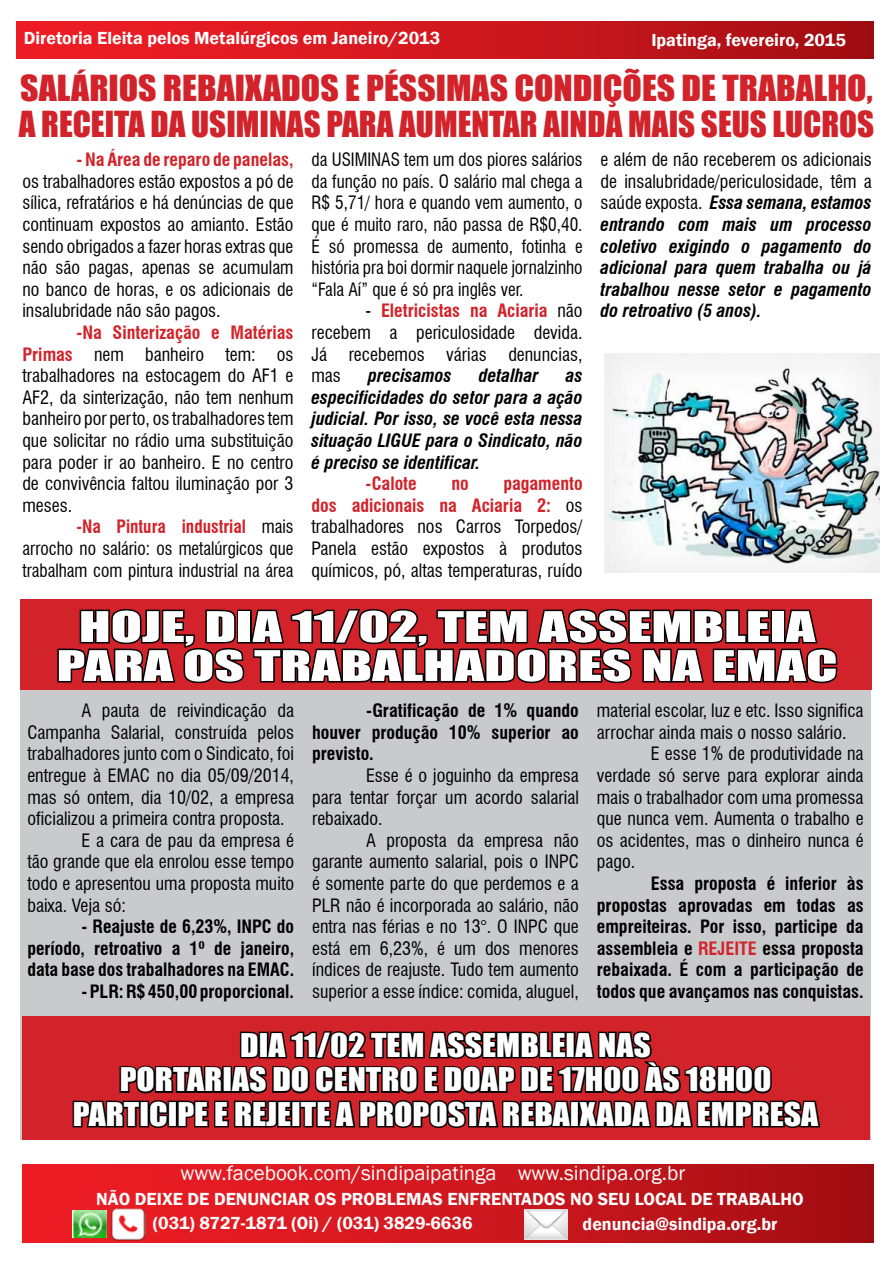
<style>
.page{position:relative;width:893px;height:1263px;background:#fff}
.page>*{position:absolute;margin:0;border:0;box-sizing:border-box;transform-origin:0 0}
.t1{font:39px "Impact";color:#fff;scale:1.47 1}
.t2{font:33px/36px "Impact";color:#d2232a;scale:1.08 1}
.t3{font:30px "Impact";color:#fff;scale:1.12 1}
.t4{font:21px "Franklin Gothic";color:#fff}
.t5{font:condensed 18px/21.6px "Swiss 721 BT";color:#000;text-align:justify}
.t6{font:condensed 18px/21.6px "Swiss 721 BT";color:#000;text-align:justify;scale:.96 1}
.t7{font:italic 700 condensed 18px/21.6px "Swiss 721 BT";color:#000;text-align:justify}
.t8{font:700 condensed 18px/21.6px "Swiss 721 BT";color:#000;text-align:justify}
.t9{font:600 18px/24.3px "Franklin Gothic";color:#fff}
.t10{font:700 condensed 18px "Swiss 721 BT";color:#d2232a}
.s1{font-weight:700;color:#d2232a}
.s2{font-weight:400;font-style:normal}
.s3{color:#d2232a}
</style>
<div class="page">
<div style="left:20px;top:599px;width:851px;height:541px;background:#c9cacc"></div>
<div style="left:16px;top:21px;width:857px;height:38px;background:linear-gradient(to right,#f51f27,#a60f14)"></div>
<div style="left:22px;top:1164px;width:851px;height:78px;background:linear-gradient(to right,#f52028,#a60f14)"></div>
<img style="left:525px;top:1209px;width:43px;height:30px">
<img style="left:111px;top:1206px;width:34px;height:34px">
<img style="left:73px;top:1210px;width:34px;height:27px">
<div style="left:23px;top:1016px;width:847px;height:124px;background:#d2232a"></div>
<svg style="left:72px;top:1031px;width:749px;height:97px"></svg>
<img style="left:604px;top:354px;width:276px;height:219px">
<div style="left:20px;top:600px;width:852px;height:90px;background:#d2232a"></div>
<svg style="left:56px;top:599px;width:783px;height:85px"></svg>
<p class="t9" style="left:24px;top:26px;width:418px">Diretoria Eleita pelos Metalúrgicos em Janeiro/2013</p>
<p class="t9" style="left:651px;top:28px;width:196px">Ipatinga, fevereiro, 2015</p>
<h2 class="t2" style="left:19px;top:69px;width:794px">SALÁRIOS REBAIXADOS E PÉSSIMAS CONDIÇÕES DE TRABALHO,<br>A RECEITA DA USIMINAS PARA AUMENTAR AINDA MAIS SEUS LUCROS</h2>
<p class="t10" style="left:76px;top:149px;width:219px">- Na Área de reparo de panelas,</p>
<p class="t5" style="left:22px;top:170px;width:273px">os trabalhadores estão expostos a pó de sílica, refratários e há denúncias de que continuam expostos ao amianto. Estão sendo obrigados a fazer horas extras que não são pagas, apenas se acumulam no banco de horas, e os adicionais de insalubridade não são pagos.</p>
<p class="t5" style="left:22px;top:322px;width:273px;text-indent:54px"><span class="s1">-Na Sinterização e Matérias Primas</span> nem banheiro tem: os trabalhadores na estocagem do AF1 e AF2, da sinterização, não tem nenhum banheiro por perto, os trabalhadores tem que solicitar no rádio uma substituição para poder ir ao banheiro. E no centro de convivência faltou iluminação por 3 meses.</p>
<p class="t6" style="left:22px;top:516px;width:284px;text-indent:54px"><span class="s1">-Na Pintura industrial</span> mais arrocho no salário: os metalúrgicos que trabalham com pintura industrial na área</p>
<p class="t6" style="left:312px;top:149px;width:284px">da USIMINAS tem um dos piores salários da função no país. O salário mal chega a R$ 5,71/ hora e quando vem aumento, o que é muito raro, não passa de R$0,40.<br>É só promessa de aumento, fotinha e história pra boi dormir naquele jornalzinho “Fala Aí” que é só pra inglês ver.</p>
<p class="t6" style="left:311px;top:300px;width:284px;text-indent:54px">- <span class="s1">Eletricistas na Aciaria</span> não recebem a periculosidade devida.<br>Já recebemos várias denuncias, mas</p>
<p class="t7" style="left:601px;top:149px;width:273px"><span class="s2">e além de não receberem os adicionais de insalubridade/periculosidade, têm a saúde exposta.</span> Essa semana, estamos entrando com mais um processo coletivo exigindo o pagamento do adicional para quem trabalha ou já trabalhou nesse setor e pagamento do retroativo (5 anos).</p>
<p class="t7" style="left:368px;top:365px;width:85px">precisamos</p>
<p class="t7" style="left:479px;top:365px;width:61px">detalhar</p>
<p class="t7" style="left:311px;top:365px;width:273px;text-indent:254px">as especificidades do setor para a ação judicial. Por isso, se você esta nessa situação LIGUE para o Sindicato, não é preciso se identificar.</p>
<p class="t10" style="left:365px;top:473px;width:53px">-Calote</p>
<p class="t10" style="left:451px;top:473px;width:19px">no</p>
<p class="t5" style="left:311px;top:473px;width:273px;text-indent:192px"><span class="s1">pagamento dos adicionais na Aciaria 2:</span> os trabalhadores nos Carros Torpedos/ Panela estão expostos à produtos químicos, pó, altas temperaturas, ruído</p>
<h1 class="t1" style="left:79px;top:596px;width:19px">HOJE</h1>
<h1 class="t1" style="left:185px;top:596px;width:32px">, DIA</h1>
<h1 class="t1" style="left:292px;top:596px;width:121px">11/02, TEM</h1>
<h1 class="t1" style="left:539px;top:596px;width:189px">ASSEMBLEIA</h1>
<h1 class="t1" style="left:57px;top:635px;width:21px">PARA</h1>
<h1 class="t1" style="left:183px;top:635px;width:69px">OS TRABALHADORES</h1>
<h1 class="t1" style="left:642px;top:635px;width:70px">NA EMAC</h1>
<p class="t5" style="left:81px;top:700px;width:214px">A pauta de reivindicação da</p>
<p class="t5" style="left:27px;top:721px;width:268px">Campanha Salarial, construída pelos</p>
<p class="t5" style="left:27px;top:743px;width:268px">trabalhadores junto com o Sindicato, foi</p>
<p class="t5" style="left:27px;top:765px;width:268px">entregue à EMAC no dia 05/09/2014,</p>
<p class="t5" style="left:27px;top:786px;width:268px">mas só ontem, dia 10/02, a empresa</p>
<p class="t5" style="left:27px;top:808px;width:259px">oficializou a primeira contra proposta.</p>
<p class="t5" style="left:81px;top:829px;width:214px">E a cara de pau da empresa é</p>
<p class="t5" style="left:27px;top:851px;width:268px">tão grande que ela enrolou esse tempo</p>
<p class="t5" style="left:27px;top:873px;width:268px">todo e apresentou uma proposta muito</p>
<p class="t5" style="left:27px;top:894px;width:100px">baixa. Veja só:</p>
<p class="t8" style="left:27px;top:916px;width:268px;text-indent:54px">- Reajuste de 6,23%, INPC do período, retroativo a 1º de janeiro, data base dos trabalhadores na EMAC.</p>
<p class="t8" style="left:81px;top:981px;width:214px">- PLR: R$ 450,00 proporcional.</p>
<p class="t8" style="left:312px;top:700px;width:268px;text-indent:54px">-Gratificação de 1% quando houver produção 10% superior ao previsto.</p>
<p class="t5" style="left:312px;top:765px;width:268px;text-indent:54px">Esse é o joguinho da empresa para tentar forçar um acordo salarial rebaixado.</p>
<p class="t5" style="left:312px;top:829px;width:268px;text-indent:54px">A proposta da empresa não garante aumento salarial, pois o INPC é somente parte do que perdemos e a PLR não é incorporada ao salário, não entra nas férias e no 13°. O INPC que está em 6,23%, é um dos menores índices de reajuste. Tudo tem aumento superior a esse índice: comida, aluguel,</p>
<p class="t5" style="left:597px;top:700px;width:268px">material escolar, luz e etc. Isso significa</p>
<p class="t5" style="left:597px;top:721px;width:251px">arrochar ainda mais o nosso salário.</p>
<p class="t5" style="left:651px;top:743px;width:214px">E esse 1% de produtividade na</p>
<p class="t5" style="left:597px;top:765px;width:268px">verdade só serve para explorar ainda</p>
<p class="t5" style="left:597px;top:786px;width:268px">mais o trabalhador com uma promessa</p>
<p class="t5" style="left:597px;top:808px;width:268px">que nunca vem. Aumenta o trabalho e</p>
<p class="t5" style="left:597px;top:829px;width:268px">os acidentes, mas o dinheiro nunca é</p>
<p class="t5" style="left:597px;top:851px;width:40px">pago.</p>
<p class="t8" style="left:597px;top:873px;width:268px;text-indent:54px">Essa proposta é inferior às propostas aprovadas em todas as empreiteiras. Por isso, participe da assembleia e <span class="s3">REJEITE</span> essa proposta rebaixada. É com a participação de todos que avançamos nas conquistas.</p>
<h3 class="t3" style="left:240px;top:1022px;width:134px">DIA 11/02 TEM</h3>
<h3 class="t3" style="left:430px;top:1022px;width:16px">ASSEMBLEIA</h3>
<h3 class="t3" style="left:598px;top:1022px;width:17px">NAS</h3>
<h3 class="t3" style="left:120px;top:1056px;width:16px">PORTARIAS</h3>
<h3 class="t3" style="left:272px;top:1056px;width:55px">DO CENTRO</h3>
<h3 class="t3" style="left:424px;top:1056px;width:35px">EDOAP</h3>
<h3 class="t3" style="left:520px;top:1056px;width:225px">DE 17H00 ÀS 18H00</h3>
<h3 class="t3" style="left:73px;top:1091px;width:29px">PARTICIPE</h3>
<h3 class="t3" style="left:214px;top:1091px;width:31px">EREJEITE</h3>
<h3 class="t3" style="left:336px;top:1091px;width:37px">APROPOSTA</h3>
<h3 class="t3" style="left:502px;top:1091px;width:16px">REBAIXADA</h3>
<h3 class="t3" style="left:655px;top:1091px;width:54px">DA EMPRESA</h3>
<p class="t4" style="left:180px;top:1160px;width:506px">www.facebook.com/sindipaipatinga www.sindipa.org.br</p>
<p class="t9" style="left:153px;top:1187px;width:652px;text-indent:-57px">NÃO DEIXE DE DENUNCIAR OS PROBLEMAS ENFRENTADOS NO SEU LOCAL DE TRABALHO (031) 8727-1871 (Oi) / (031) 3829-6636</p>
<p class="t9" style="left:583px;top:1211px;width:196px">denuncia@sindipa.org.br</p>
</div>
